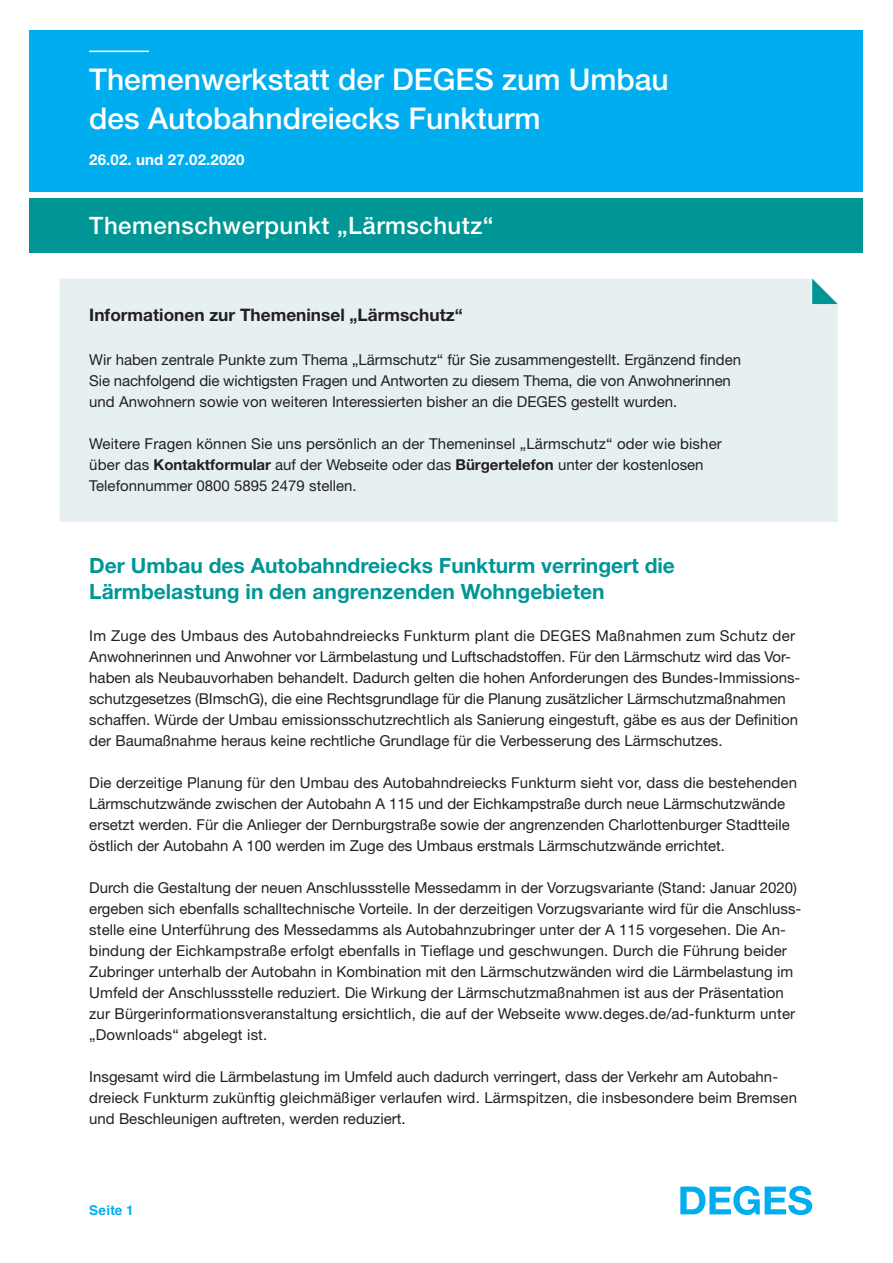
<style>
.page{position:relative;width:893px;height:1263px;background:#fff}
.page>*{position:absolute;margin:0;border:0;box-sizing:border-box;transform-origin:0 0}
.t1{font:500 30px/39px "Helvetica Neue LT Std";color:#fff}
.t2{font:500 24px "Helvetica Neue LT Std";letter-spacing:.02em;color:#fff}
.t3{font:700 21px/25.5px "Helvetica Neue LT Std";color:#009696}
.t4{font:700 17.25px "Helvetica Neue LT Std";color:#231f20}
.t5{font:15px/21px "Helvetica Neue LT Std";color:#231f20}
.t6{font:700 15px "Helvetica Neue LT Std";letter-spacing:.01em;color:#fff}
._06_Introduction_Dai{font:700 13.5px "Helvetica";letter-spacing:.015em;color:#00aeef}
.s1{font-weight:700}
</style>
<div class="page">
<svg style="left:680px;top:1186px;width:132px;height:29px"></svg>
<div style="left:60px;top:279px;width:778px;height:243px;background:#e6f0f1"></div>
<svg style="left:812px;top:279px;width:26px;height:25px"></svg>
<div style="left:30px;top:198px;width:833px;height:54px;background:#009696"></div>
<div style="left:30px;top:30px;width:833px;height:161px;background:#00aeef"></div>
<hr style="left:89px;top:51px;width:60px;height:1px;background:#fff">
<p class="t1" style="left:89px;top:59px;width:581px">Themenwerkstatt der DEGES zum Umbau des Autobahndreiecks Funkturm</p>
<p class="t6" style="left:89px;top:151px;width:157px">26.02. und 27.02.2020</p>
<p class="t2" style="left:89px;top:211px;width:406px">Themenschwerpunkt „Lärmschutz“</p>
<p class="t4" style="left:89px;top:304px;width:375px">Informationen zur Themeninsel „Lärmschutz“</p>
<p class="t5" style="left:89px;top:348px;width:653px">Wir haben zentrale Punkte zum Thema „Lärmschutz“ für Sie zusammengestellt. Ergänzend finden<br>Sie nachfolgend die wichtigsten Fragen und Antworten zu diesem Thema, die von Anwohnerinnen und Anwohnern sowie von weiteren Interessierten bisher an die DEGES gestellt wurden.</p>
<p class="t5" style="left:89px;top:432px;width:634px">Weitere Fragen können Sie uns persönlich an der Themeninsel „Lärmschutz“ oder wie bisher über das <span class="s1">Kontaktformular</span> auf der Webseite oder das <span class="s1">Bürgertelefon</span> unter der kostenlosen<br>Telefonnummer 0800 5895 2479 stellen.</p>
<p class="t3" style="left:89px;top:552px;width:587px">Der Umbau des Autobahndreiecks Funkturm verringert die<br>Lärmbelastung in den angrenzenden Wohngebieten</p>
<p class="t5" style="left:89px;top:624px;width:713px">Im Zuge des Umbaus des Autobahndreiecks Funkturm plant die DEGES Maßnahmen zum Schutz der Anwohnerinnen und Anwohner vor Lärmbelastung und Luftschadstoffen. Für den Lärmschutz wird das Vor&shy;haben als Neubauvorhaben behandelt. Dadurch gelten die hohen Anforderungen des Bundes-Immissions&shy;schutzgesetzes (BImschG), die eine Rechtsgrundlage für die Planung zusätzlicher Lärmschutzmaßnahmen schaffen. Würde der Umbau emissionsschutzrechtlich als Sanierung eingestuft, gäbe es aus der Definition der Baumaßnahme heraus keine rechtliche Grundlage für die Verbesserung des Lärmschutzes.</p>
<p class="t5" style="left:89px;top:771px;width:709px">Die derzeitige Planung für den Umbau des Autobahndreiecks Funkturm sieht vor, dass die bestehenden Lärmschutzwände zwischen der Autobahn A 115 und der Eichkampstraße durch neue Lärmschutzwände ersetzt werden. Für die Anlieger der Dernburgstraße sowie der angrenzenden Charlottenburger Stadtteile östlich der Autobahn A 100 werden im Zuge des Umbaus erstmals Lärmschutzwände errichtet.</p>
<p class="t5" style="left:89px;top:876px;width:714px">Durch die Gestaltung der neuen Anschlussstelle Messedamm in der Vorzugsvariante (Stand: Januar 2020) ergeben sich ebenfalls schalltechnische Vorteile. In der derzeitigen Vorzugsvariante wird für die Anschluss&shy;stelle eine Unterführung des Messedamms als Autobahnzubringer unter der A 115 vorgesehen. Die An&shy;bindung der Eichkampstraße erfolgt ebenfalls in Tieflage und geschwungen. Durch die Führung beider Zubringer unterhalb der Autobahn in Kombination mit den Lärmschutzwänden wird die Lärmbelastung im Umfeld der Anschlussstelle reduziert. Die Wirkung der Lärmschutzmaßnahmen ist aus der Präsentation zur Bürgerinformationsveranstaltung ersichtlich, die auf der Webseite www.deges.de/ad-funkturm unter „Downloads“ abgelegt ist.</p>
<p class="t5" style="left:89px;top:1065px;width:709px">Insgesamt wird die Lärmbelastung im Umfeld auch dadurch verringert, dass der Verkehr am Autobahn&shy;dreieck Funkturm zukünftig gleichmäßiger verlaufen wird. Lärmspitzen, die insbesondere beim Bremsen und Beschleunigen auftreten, werden reduziert.</p>
<p class="_06_Introduction_Dai" style="left:89px;top:1199px;width:46px">Seite 1</p>
</div>
